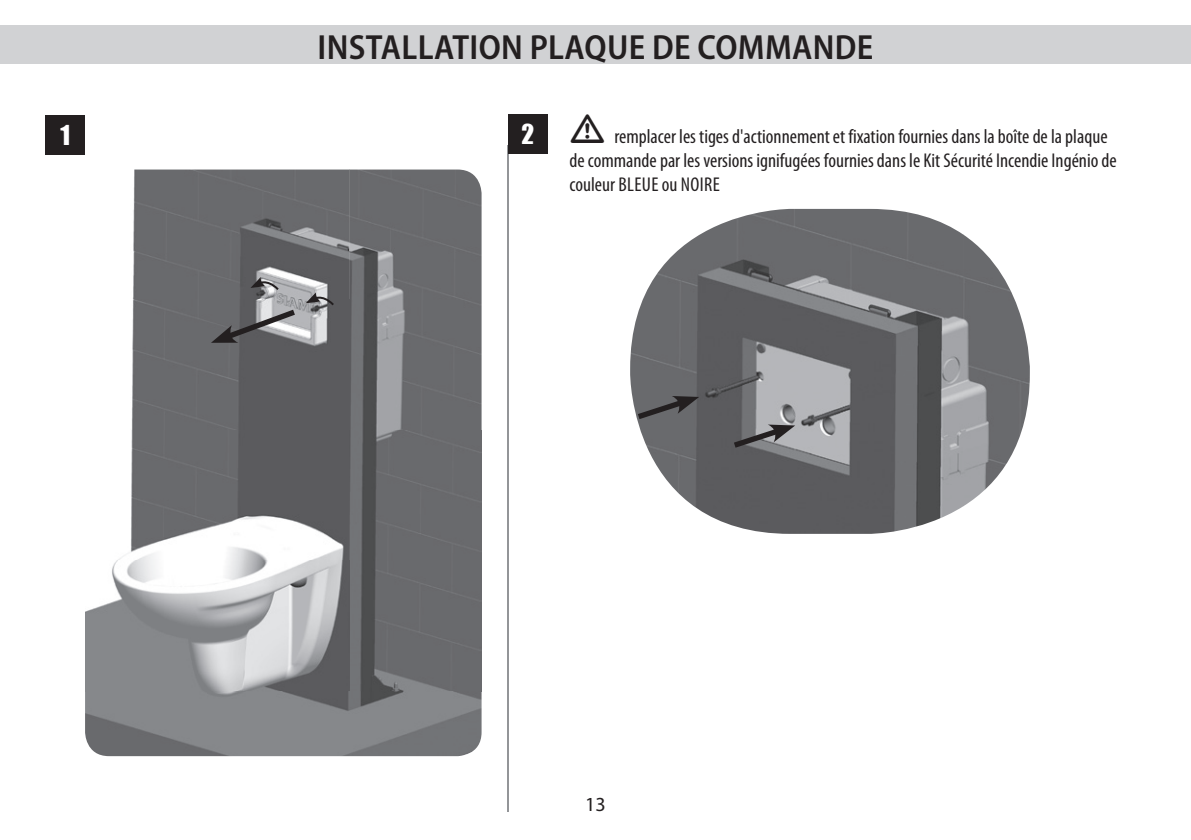
<style>
.page{position:relative;width:1191px;height:840px;background:#fff}
.page>*{position:absolute;margin:0;border:0;box-sizing:border-box;transform-origin:0 0}
.t1{font:600 semi-condensed 35px "Myriad Pro";letter-spacing:.01em;color:#231f20}
.t2{font:25.2px "Impact";color:#fff}
.t3{font:condensed 20px/24px "Myriad Pro";color:#231f20}
.t4{font:20px "Myriad Pro";color:#231f20}
</style>
<div class="page">
<div style="left:0;top:25px;width:1191px;height:39px;background:#d1d2d4"></div>
<img style="left:630px;top:209px;width:334px;height:324px">
<img style="left:963px;top:234px;width:66px;height:272px">
<img style="left:85px;top:169px;width:396px;height:586px">
<svg style="left:638px;top:396px;width:61px;height:23px"></svg>
<svg style="left:734px;top:424px;width:61px;height:23px"></svg>
<hr style="left:508px;top:145px;width:1px;height:666px;background:#939598">
<div style="left:45px;top:115px;width:40px;height:40px;background:#231f20"></div>
<div style="left:508px;top:114px;width:39px;height:40px;background:#231f20"></div>
<svg style="left:250px;top:277px;width:29px;height:13px"></svg>
<svg style="left:306px;top:292px;width:28px;height:13px"></svg>
<svg style="left:211px;top:309px;width:84px;height:33px;background:#727274"></svg>
<h1 class="t1" style="left:318px;top:28px;width:557px">INSTALLATION PLAQUE DE COMMANDE</h1>
<p class="t2" style="left:60px;top:116px;width:11px">1</p>
<p class="t2" style="left:521px;top:114px;width:14px">2</p>
<p class="t3" style="left:569px;top:125px;width:549px;text-indent:45px">remplacer les tiges d'actionnement et fixation fournies dans la boîte de la plaque de commande par les versions ignifugées fournies dans le Kit Sécurité Incendie Ingénio de couleur BLEUE ou NOIRE</p>
<p class="t4" style="left:585px;top:792px;width:22px">13</p>
</div>
